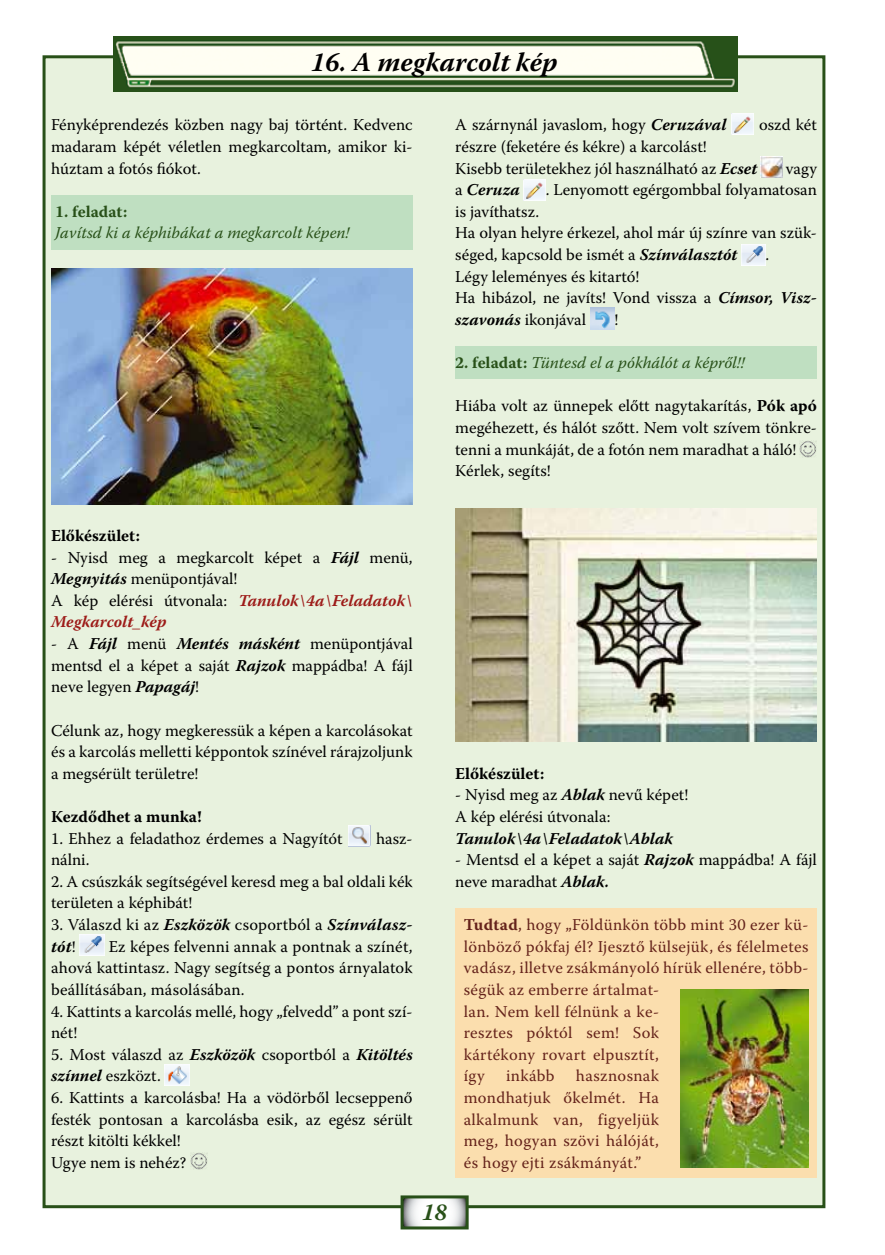
<style>
.page{position:relative;width:885px;height:1255px;background:#fff}
.page>*{position:absolute;margin:0;border:0;box-sizing:border-box;transform-origin:0 0}
.t1{font:italic 700 27px "Warnock Pro";color:#000}
.t2{font:italic 700 24px "Warnock Pro";color:#285018}
.t3{font:16.5px/21.6px "Warnock Pro";color:#000}
.t4{font:16.5px/21.6px "Warnock Pro";letter-spacing:.02em;color:#65231b}
.t5{font:italic 16.5px "Warnock Pro";color:#285018}
.t6{font:700 16.5px "Warnock Pro";color:#000}
.t7{font:italic 700 16.5px "Warnock Pro";color:#000}
.t8{font:700 16.5px "Warnock Pro";color:#285018}
.s1{font-weight:700;font-style:italic}
.s2{font-weight:400;font-style:normal}
.s3{font-weight:700;font-style:normal}
.s4{font-weight:700}
.s5{font-weight:700;font-style:italic;color:#9d1c19}
</style>
<div class="page">
<div style="left:43px;top:55px;width:782px;height:1153px;background:#e8f2de;border:3px solid #285018"></div>
<svg style="left:404px;top:1199px;width:60px;height:26px"></svg>
<div style="left:400px;top:1195px;width:68px;height:34px;border:3px solid #285018"></div>
<img style="left:114px;top:36px;width:623px;height:55px">
<div style="left:455px;top:908px;width:361px;height:269px;background:#fbdeae"></div>
<img style="left:348px;top:825px;width:22px;height:21px">
<img style="left:80px;top:934px;width:24px;height:21px">
<img style="left:165px;top:1064px;width:24px;height:21px">
<img style="left:190px;top:1152px;width:17px;height:17px">
<div style="left:51px;top:195px;width:361px;height:54px;background:#bfdfc1"></div>
<img style="left:51px;top:268px;width:361px;height:236px">
<img style="left:731px;top:113px;width:22px;height:22px">
<img style="left:760px;top:157px;width:22px;height:21px">
<img style="left:523px;top:179px;width:23px;height:21px">
<img style="left:741px;top:244px;width:24px;height:21px">
<img style="left:590px;top:308px;width:24px;height:21px">
<div style="left:455px;top:346px;width:361px;height:32px;background:#bfdfc1"></div>
<img style="left:455px;top:509px;width:361px;height:233px">
<img style="left:680px;top:989px;width:128px;height:178px">
<img style="left:799px;top:440px;width:17px;height:18px">
<h1 class="t1" style="left:310px;top:46px;width:248px">16. A megkarcolt kép</h1>
<p class="t3" style="left:51px;top:114px;width:363px;text-align:justify">Fényképrendezés közben nagy baj történt. Kedvenc madaram képét véletlen megkarcoltam, amikor ki&shy;húztam a fotós fiókot.</p>
<p class="t8" style="left:55px;top:201px;width:73px">1. feladat:</p>
<p class="t5" style="left:55px;top:223px;width:295px">Javítsd ki a képhibákat a megkarcolt képen!</p>
<p class="t3" style="left:455px;top:114px;width:273px">A szárnynál javaslom, hogy <span class="s1">Ceruzával</span></p>
<p class="t3" style="left:759px;top:114px;width:59px">oszd két</p>
<p class="t3" style="left:455px;top:135px;width:303px">részre (feketére és kékre) a karcolást!<br>Kisebb területekhez jól használható az <span class="s1">Ecset</span></p>
<p class="t3" style="left:785px;top:157px;width:33px">vagy</p>
<p class="t7" style="left:455px;top:180px;width:66px"><span class="s2">a</span> Ceruza</p>
<p class="t3" style="left:546px;top:179px;width:272px">. Lenyomott egérgombbal folyamatosan</p>
<p class="t3" style="left:455px;top:200px;width:363px">is javíthatsz.<br>Ha olyan helyre érkezel, ahol már új színre van szük&shy;séged, kapcsold be ismét a <span class="s1">Színválasztót</span></p>
<p class="t3" style="left:765px;top:243px;width:5px">.</p>
<p class="t3" style="left:455px;top:265px;width:363px">Légy leleményes és kitartó!<br>Ha hibázol, ne javíts! Vond vissza a <span class="s1">Címsor, Visz&shy;szavonás</span> ikonjával</p>
<p class="t3" style="left:614px;top:308px;width:5px">!</p>
<p class="t5" style="left:455px;top:353px;width:291px"><span class="s3">2. feladat:</span> Tüntesd el a pókhálót a képről!!</p>
<p class="t3" style="left:455px;top:395px;width:363px">Hiába volt az ünnepek előtt nagytakarítás, <span class="s4">Pók apó </span>megéhezett, és hálót szőtt. Nem volt szívem tönkre&shy;tenni a munkáját, de a fotón nem maradhat a háló!<br>Kérlek, segíts!</p>
<p class="t6" style="left:51px;top:525px;width:90px">Előkészület:</p>
<p class="t3" style="left:51px;top:546px;width:363px">- Nyisd meg a megkarcolt képet a <span class="s1">Fájl</span> menü, <span class="s1">Megnyitás</span> menüpontjával!<br>A kép elérési útvonala: <span class="s5">Tanulok\4a\Feladatok\ Megkarcolt_kép</span></p>
<p class="t3" style="left:51px;top:632px;width:363px;text-align:justify">- A <span class="s1">Fájl</span> menü <span class="s1">Mentés másként</span> menüpontjával mentsd el a képet a saját <span class="s1">Rajzok</span> mappádba! A fájl neve legyen <span class="s1">Papagáj</span>!</p>
<p class="t3" style="left:51px;top:719px;width:363px;text-align:justify">Célunk az, hogy megkeressük a képen a karcolásokat és a karcolás melletti képpontok színével rárajzoljunk a megsérült területre!</p>
<p class="t6" style="left:51px;top:806px;width:152px">Kezdődhet a munka!</p>
<p class="t3" style="left:51px;top:827px;width:293px">1. Ehhez a feladathoz érdemes a Nagyítót</p>
<p class="t3" style="left:376px;top:827px;width:38px">hasz-</p>
<p class="t3" style="left:51px;top:848px;width:40px">nálni.</p>
<p class="t3" style="left:51px;top:870px;width:363px">2. A csúszkák segítségével keresd meg a bal oldali kék területen a képhibát!</p>
<p class="t3" style="left:51px;top:913px;width:363px">3. Válaszd ki az <span class="s1">Eszközök</span> csoportból a <span class="s1">Színválasz&shy;tót</span>!</p>
<p class="t3" style="left:51px;top:935px;width:363px;text-align:justify;text-indent:58px">Ez képes felvenni annak a pontnak a színét, ahová kattintasz. Nagy segítség a pontos árnyalatok beállításában, másolásában.</p>
<p class="t3" style="left:51px;top:999px;width:363px">4. Kattints a karcolás mellé, hogy „felvedd” a pont szí&shy;nét!</p>
<p class="t3" style="left:51px;top:1043px;width:363px">5. Most válaszd az <span class="s1">Eszközök</span> csoportból a <span class="s1">Kitöltés színnel</span> eszközt.</p>
<p class="t3" style="left:51px;top:1086px;width:363px">6. Kattints a karcolásba! Ha a vödörből lecseppenő festék pontosan a karcolásba esik, az egész sérült részt kitölti kékkel!<br>Ugye nem is nehéz?</p>
<p class="t6" style="left:455px;top:763px;width:90px">Előkészület:</p>
<p class="t3" style="left:455px;top:783px;width:234px">- Nyisd meg az <span class="s1">Ablak</span> nevű képet!<br>A kép elérési útvonala:</p>
<p class="t7" style="left:455px;top:828px;width:219px">Tanulok\4a\Feladatok\Ablak</p>
<p class="t3" style="left:455px;top:848px;width:363px">- Mentsd el a képet a saját <span class="s1">Rajzok</span> mappádba! A fájl neve maradhat <span class="s1">Ablak.</span></p>
<p class="t4" style="left:463px;top:913px;width:346px"><span class="s4">Tudtad</span>, hogy „Földünkön több mint 30 ezer kü&shy;lönböző pókfaj él? Ijesztő külsejük, és félelmetes vadász, illetve zsákmányoló hírük ellenére, több&shy;ségük az emberre ártalmat-<br>lan. Nem kell félnünk a ke-<br>resztes póktól sem! Sok<br>kártékony rovart elpusztít,<br>így</p>
<p class="t4" style="left:463px;top:1064px;width:197px;text-align:justify;text-indent:112px">hasznosnak mondhatjuk őkelmét. Ha alkalmunk van, figyeljük meg, hogyan szövi hálóját, és hogy ejti zsákmányát.”</p>
<p class="t4" style="left:506px;top:1064px;width:50px">inkább</p>
<h2 class="t2" style="left:421px;top:1197px;width:27px">18</h2>
</div>
